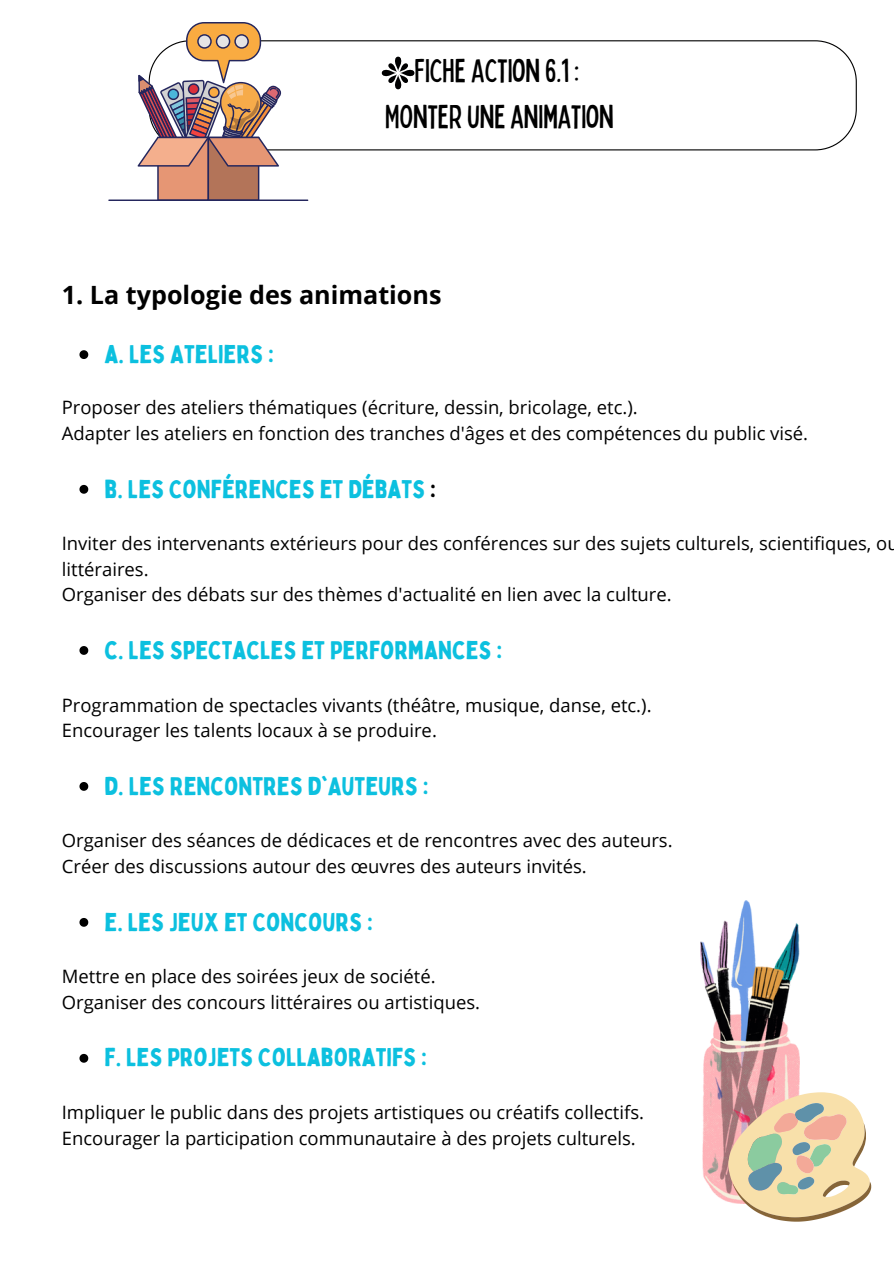
<style>
.page{position:relative;width:894px;height:1264px;background:#fff}
.page>*{position:absolute;margin:0;border:0;box-sizing:border-box;transform-origin:0 0}
.t1{font:condensed 33px/46.2px "Bobby Jones";color:#000;text-align:center}
.t2{font:25.2px "Bobby Jones";color:#0cc0df}
.t3{font:700 25.2px "Open Sans";color:#000}
.t4{font:18.45px/25.2px "Open Sans";color:#000}
.s1{color:#000}
</style>
<div class="page">
<img style="left:700px;top:900px;width:99px;height:302px">
<svg style="left:79px;top:350px;width:9px;height:9px"></svg>
<svg style="left:79px;top:485px;width:9px;height:8px"></svg>
<svg style="left:79px;top:646px;width:9px;height:9px"></svg>
<svg style="left:79px;top:782px;width:9px;height:8px"></svg>
<svg style="left:79px;top:918px;width:9px;height:8px"></svg>
<svg style="left:79px;top:1053px;width:9px;height:9px"></svg>
<svg style="left:281px;top:40px;width:575px;height:110px"></svg>
<svg style="left:381px;top:57px;width:33px;height:32px"></svg>
<svg style="left:728px;top:1092px;width:142px;height:129px;background:#dbc9aa"></svg>
<hr style="left:108px;top:199px;width:200px;height:2px;background:#24265d">
<svg style="left:137px;top:22px;width:144px;height:178px"></svg>
<p class="t1" style="left:385px;top:46px;width:230px">FICHE ACTION 6.1 :<br>MONTERUNE ANIMATION</p>
<h1 class="t3" style="left:62px;top:277px;width:381px">1. La typologie des animations</h1>
<p class="t2" style="left:105px;top:338px;width:170px">A. LES ATELIERS :</p>
<h2 class="t4" style="left:62px;top:394px;width:577px">Proposer des ateliers thématiques (écriture, dessin, bricolage, etc.).</h2>
<p class="t4" style="left:62px;top:420px;width:747px">Adapter les ateliers en fonction des tranches d'âges et des compétences du public visé.</p>
<p class="t2" style="left:105px;top:473px;width:333px">B. LES CONFÉRENCES ET DÉBATS <span class="s1">:</span></p>
<p class="t4" style="left:62px;top:530px;width:838px">Inviter des intervenants extérieurs pour des conférences sur des sujets culturels, scientifiques, ou littéraires.</p>
<p class="t4" style="left:62px;top:581px;width:611px">Organiser des débats sur des thèmes d'actualité en lien avec la culture.</p>
<p class="t2" style="left:105px;top:634px;width:399px">C. LES SPECTACLES ET PERFORMANCES :</p>
<p class="t4" style="left:62px;top:691px;width:591px">Programmation de spectacles vivants (théâtre, musique, danse, etc.).</p>
<p class="t4" style="left:62px;top:717px;width:376px">Encourager les talents locaux à se produire.</p>
<p class="t2" style="left:105px;top:769px;width:325px">D. LES RENCONTRES D'AUTEURS :</p>
<p class="t4" style="left:62px;top:827px;width:612px">Organiser des séances de dédicaces et de rencontres avec des auteurs.</p>
<p class="t4" style="left:62px;top:852px;width:526px">Créer des discussions autour des œuvres des auteurs invités.</p>
<p class="t2" style="left:105px;top:905px;width:269px">E. LES JEUX ET CONCOURS :</p>
<p class="t4" style="left:62px;top:963px;width:375px">Mettre en place des soirées jeux de société.</p>
<p class="t4" style="left:62px;top:988px;width:419px">Organiser des concours littéraires ou artistiques.</p>
<p class="t2" style="left:105px;top:1041px;width:323px">F. LES PROJETS COLLABORATIFS :</p>
<p class="t4" style="left:62px;top:1099px;width:583px">Impliquer le public dans des projets artistiques ou créatifs collectifs.</p>
<p class="t4" style="left:62px;top:1124px;width:575px">Encourager la participation communautaire à des projets culturels.</p>
</div>
